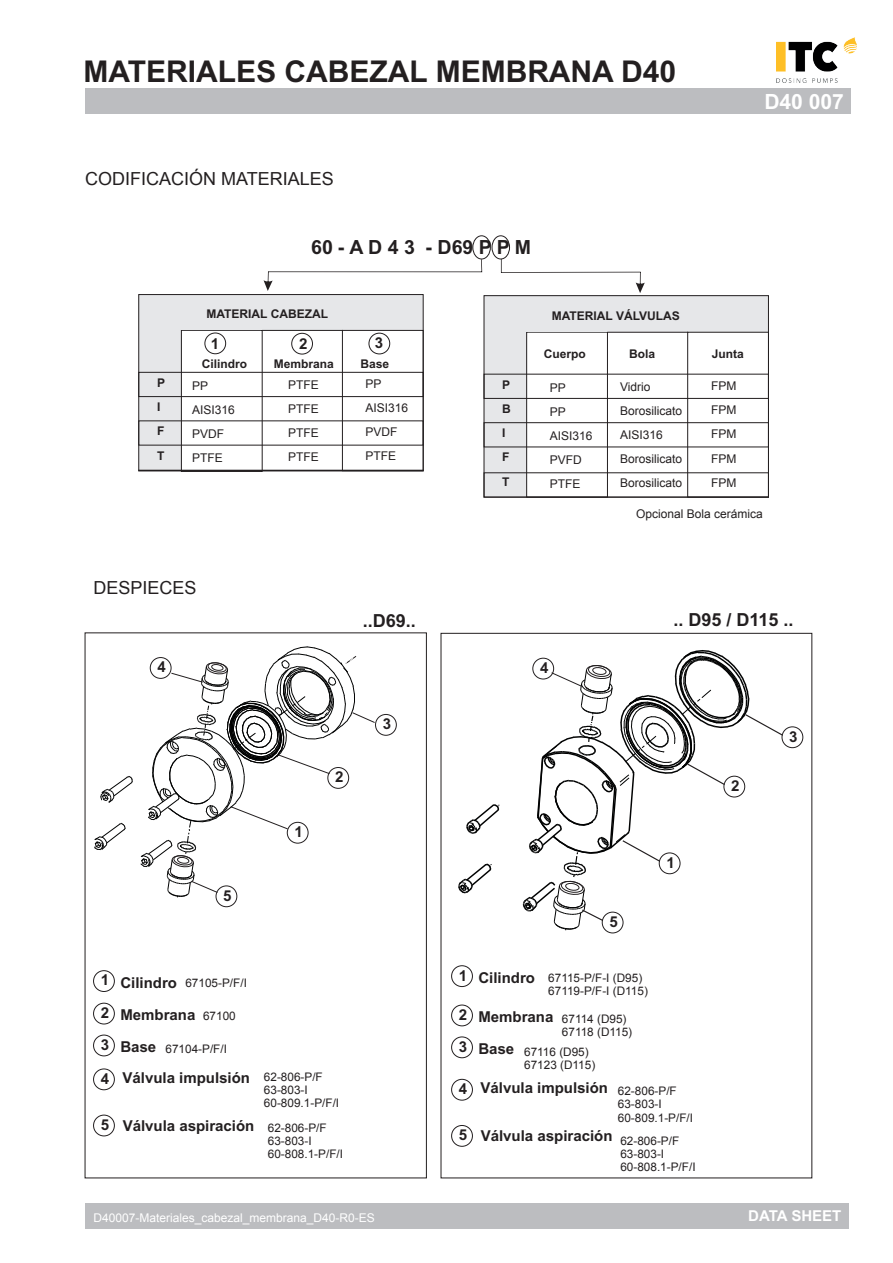
<style>
.page{position:relative;width:893px;height:1263px;background:#fff}
.page>*{position:absolute;margin:0;border:0;box-sizing:border-box;transform-origin:0 0}
.t1{font:700 30px "Arial";color:#231f20}
.t2{font:700 21px "Arial";color:#fff}
.t3{font:700 19.5px "Arial";color:#231f20}
.t4{font:18px "Arial";color:#231f20}
.t5{font:700 18px "Arial";color:#231f20}
.t6{font:700 15px/32px "Arial";color:#231f20}
.t7{font:700 15px "Arial";color:#fff}
.t8{font:12px/24.2px "Arial";color:#231f20}
.t9{font:700 12px/24.2px "Arial";color:#231f20}
.t10{font:12px "Arial";color:#fff}
.t11{font:11.7px/13.2px "Arial";color:#231f20}
.s1{font-weight:700;font-size:15px}
</style>
<div class="page">
<div style="left:139px;top:330px;width:43px;height:141px;background:#e6e7e9"></div>
<div style="left:85px;top:89px;width:765px;height:25px;background:#bcbdc0"></div>
<div style="left:85px;top:1203px;width:764px;height:26px;background:#bcbdc0"></div>
<div style="left:205px;top:333px;width:21px;height:21px;border:1px solid #231f20;border-radius:50%"></div>
<div style="left:292px;top:333px;width:21px;height:21px;border:1px solid #231f20;border-radius:50%"></div>
<div style="left:369px;top:333px;width:21px;height:21px;border:1px solid #231f20;border-radius:50%"></div>
<div style="left:181px;top:330px;width:81px;height:142px;border:1px solid #231f20"></div>
<div style="left:139px;top:295px;width:284px;height:35px;background:#e6e7e9"></div>
<svg style="left:264px;top:259px;width:218px;height:32px"></svg>
<svg style="left:501px;top:259px;width:144px;height:34px"></svg>
<div style="left:473px;top:236px;width:17px;height:23px;border:1px solid #231f20;border-radius:50%"></div>
<div style="left:492px;top:236px;width:18px;height:23px;border:1px solid #231f20;border-radius:50%"></div>
<div style="left:342px;top:330px;width:81px;height:141px;border:1px solid #231f20"></div>
<div style="left:139px;top:372px;width:284px;height:25px;border:1px solid #231f20"></div>
<div style="left:139px;top:470px;width:284px;height:1px;border:1px solid #231f20"></div>
<div style="left:139px;top:294px;width:284px;height:176px;border:1px solid #231f20"></div>
<hr style="left:262px;top:330px;width:81px;height:1px;background:#231f20">
<div style="left:484px;top:332px;width:43px;height:165px;background:#e6e7e9"></div>
<div style="left:526px;top:332px;width:82px;height:165px;border:1px solid #231f20"></div>
<div style="left:484px;top:296px;width:284px;height:36px;background:#e6e7e9"></div>
<div style="left:687px;top:332px;width:82px;height:165px;border:1px solid #231f20"></div>
<div style="left:484px;top:374px;width:285px;height:25px;border:1px solid #231f20"></div>
<div style="left:484px;top:422px;width:285px;height:25px;border:1px solid #231f20"></div>
<div style="left:484px;top:295px;width:285px;height:202px;border:1px solid #231f20"></div>
<hr style="left:607px;top:332px;width:81px;height:1px;background:#231f20">
<svg style="left:466px;top:804px;width:34px;height:30px"></svg>
<svg style="left:458px;top:863px;width:34px;height:31px"></svg>
<div style="left:93px;top:970px;width:22px;height:22px;border:1px solid #231f20;border-radius:50%"></div>
<div style="left:93px;top:1003px;width:22px;height:21px;border:1px solid #231f20;border-radius:50%"></div>
<div style="left:93px;top:1035px;width:22px;height:21px;border:1px solid #231f20;border-radius:50%"></div>
<div style="left:93px;top:1069px;width:22px;height:21px;border:1px solid #231f20;border-radius:50%"></div>
<div style="left:93px;top:1115px;width:22px;height:21px;border:1px solid #231f20;border-radius:50%"></div>
<div style="left:375px;top:714px;width:21px;height:21px;border:1px solid #231f20;border-radius:50%"></div>
<div style="left:216px;top:886px;width:21px;height:21px;border:1px solid #231f20;border-radius:50%"></div>
<svg style="left:94px;top:646px;width:282px;height:255px"></svg>
<div style="left:150px;top:657px;width:21px;height:21px;border:1px solid #231f20;border-radius:50%"></div>
<div style="left:451px;top:965px;width:22px;height:22px;border:1px solid #231f20;border-radius:50%"></div>
<div style="left:451px;top:1005px;width:22px;height:21px;border:1px solid #231f20;border-radius:50%"></div>
<div style="left:451px;top:1037px;width:22px;height:21px;border:1px solid #231f20;border-radius:50%"></div>
<div style="left:451px;top:1079px;width:22px;height:21px;border:1px solid #231f20;border-radius:50%"></div>
<div style="left:451px;top:1125px;width:22px;height:21px;border:1px solid #231f20;border-radius:50%"></div>
<div style="left:782px;top:727px;width:21px;height:21px;border:1px solid #231f20;border-radius:50%"></div>
<svg style="left:522px;top:650px;width:262px;height:284px"></svg>
<div style="left:602px;top:912px;width:21px;height:21px;border:1px solid #231f20;border-radius:50%"></div>
<div style="left:533px;top:658px;width:21px;height:21px;border:1px solid #231f20;border-radius:50%"></div>
<img style="left:777px;top:37px;width:79px;height:45px">
<h1 class="t1" style="left:83px;top:53px;width:594px">MATERIALES CABEZAL MEMBRANA D40</h1>
<h2 class="t2" style="left:764px;top:89px;width:81px">D40 007</h2>
<h3 class="t4" style="left:85px;top:167px;width:250px">CODIFICACIÓN MATERIALES</h3>
<h3 class="t3" style="left:311px;top:236px;width:222px">60 - A D 4 3 - D69 P P M</h3>
<p class="t9" style="left:157px;top:371px;width:10px">P<br>I<br>F<br>T</p>
<p class="t9" style="left:207px;top:302px;width:123px">MATERIAL CABEZAL</p>
<p class="t6" style="left:211px;top:328px;width:10px">1</p>
<p class="t6" style="left:299px;top:328px;width:10px">2</p>
<p class="t6" style="left:375px;top:327px;width:10px">3</p>
<p class="t9" style="left:202px;top:352px;width:47px">Cilindro</p>
<p class="t9" style="left:274px;top:352px;width:62px">Membrana</p>
<p class="t9" style="left:360px;top:352px;width:30px">Base</p>
<p class="t8" style="left:288px;top:373px;width:32px;text-align:justify">PTFE PTFE PTFE PTFE</p>
<p class="t8" style="left:366px;top:372px;width:44px">PP<br>AISI316<br>PVDF<br>PTFE</p>
<p class="t9" style="left:502px;top:373px;width:10px">P<br>B<br>I<br>F<br>T</p>
<p class="t8" style="left:192px;top:374px;width:44px">PP<br>AISI316<br>PVDF<br>PTFE</p>
<p class="t9" style="left:552px;top:304px;width:130px">MATERIAL VÁLVULAS</p>
<p class="t9" style="left:544px;top:342px;width:43px">Cuerpo</p>
<p class="t9" style="left:629px;top:342px;width:28px">Bola</p>
<p class="t9" style="left:712px;top:342px;width:34px">Junta</p>
<p class="t8" style="left:620px;top:375px;width:64px">Vidrio<br>Borosilicato<br>AISI316<br>Borosilicato<br>Borosilicato</p>
<p class="t8" style="left:711px;top:374px;width:27px;text-align:justify">FPM FPM FPM FPM FPM</p>
<p class="t8" style="left:550px;top:376px;width:44px">PP<br>PP<br>AISI316<br>PVFD<br>PTFE</p>
<p class="t8" style="left:636px;top:502px;width:128px">Opcional Bola cerámica</p>
<h3 class="t4" style="left:94px;top:576px;width:105px">DESPIECES</h3>
<p class="t6" style="left:158px;top:651px;width:10px">4</p>
<p class="t6" style="left:223px;top:879px;width:10px">5</p>
<p class="t6" style="left:295px;top:816px;width:10px">1</p>
<p class="t6" style="left:335px;top:761px;width:10px">2</p>
<p class="t11" style="left:101px;top:976px;width:148px"><span class="s1">1 Cilindro</span> 67105-P/F/I</p>
<p class="t6" style="left:101px;top:999px;width:96px">2 Membrana</p>
<p class="t11" style="left:101px;top:1043px;width:128px"><sup>3</sup> <span class="s1">Base</span> 67104-P/F/I</p>
<p class="t6" style="left:101px;top:1062px;width:10px">4</p>
<p class="t6" style="left:101px;top:1109px;width:10px">5</p>
<p class="t11" style="left:203px;top:1010px;width:34px">67100</p>
<p class="t6" style="left:122px;top:1062px;width:129px">Válvula impulsión</p>
<p class="t6" style="left:123px;top:1110px;width:133px">Válvula aspiración</p>
<p class="t11" style="left:264px;top:1070px;width:77px">62-806-P/F<br>63-803-I<br>60-809.1-P/F/I</p>
<p class="t11" style="left:268px;top:1121px;width:77px">62-806-P/F<br>63-803-I<br>60-808.1-P/F/I</p>
<h3 class="t5" style="left:363px;top:610px;width:55px">..D69..</h3>
<h3 class="t5" style="left:673px;top:609px;width:122px">.. D95 / D115 ..</h3>
<p class="t6" style="left:383px;top:708px;width:10px">3</p>
<p class="t6" style="left:540px;top:652px;width:10px">4</p>
<p class="t6" style="left:609px;top:906px;width:10px">5</p>
<p class="t6" style="left:666px;top:846px;width:10px">1</p>
<p class="t6" style="left:459px;top:962px;width:78px">1 Cilindro</p>
<p class="t6" style="left:459px;top:1001px;width:96px">2 Membrana<br>3 Base</p>
<p class="t6" style="left:459px;top:1073px;width:10px">4</p>
<p class="t6" style="left:459px;top:1119px;width:10px">5</p>
<p class="t11" style="left:548px;top:971px;width:101px">67115-P/F-I (D95)<br>67119-P/F-I (D115)</p>
<p class="t11" style="left:562px;top:1012px;width:72px">67114 (D95)<br>67118 (D115)</p>
<p class="t11" style="left:524px;top:1046px;width:73px">67116 (D95)<br>67123 (D115)</p>
<p class="t6" style="left:480px;top:1072px;width:129px">Válvula impulsión</p>
<p class="t6" style="left:481px;top:1120px;width:133px">Válvula aspiración</p>
<p class="t11" style="left:618px;top:1085px;width:77px">62-806-P/F<br>63-803-I<br>60-809.1-P/F/I</p>
<p class="t11" style="left:620px;top:1134px;width:77px">62-806-P/F<br>63-803-I<br>60-808.1-P/F/I</p>
<p class="t6" style="left:731px;top:770px;width:10px">2</p>
<p class="t6" style="left:789px;top:720px;width:10px">3</p>
<p class="t10" style="left:94px;top:1209px;width:283px">D40007-Materiales_cabezal_membrana_D40-R0-ES</p>
<p class="t7" style="left:748px;top:1207px;width:95px">DATA SHEET</p>
</div>
